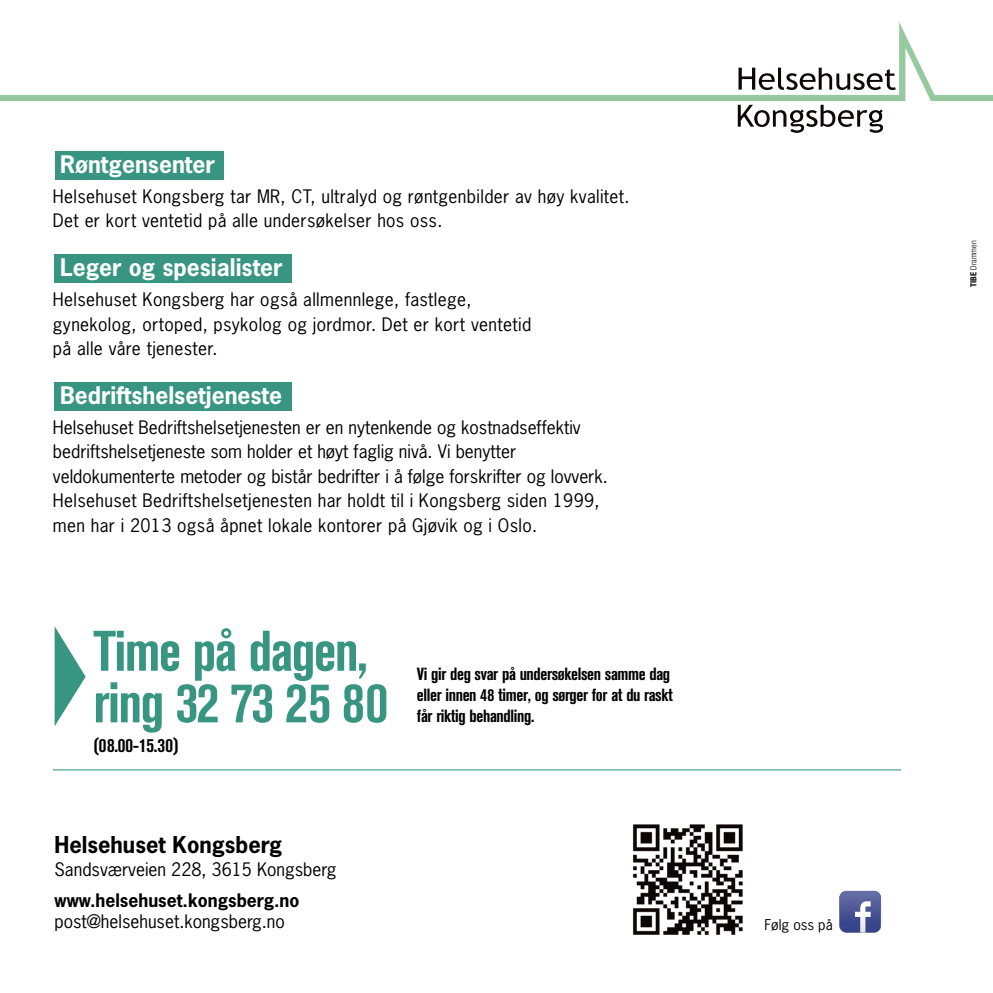
<style>
.page{position:relative;width:993px;height:993px;background:#fff}
.page>*{position:absolute;margin:0;border:0;box-sizing:border-box;transform-origin:0 0}
.t1{font:700 condensed 56.52px/51.6px "Akzidenz Grotesk BE";letter-spacing:-.025em;color:#379581}
.t2{font:700 22.75px "News Gothic";color:#fff}
.t3{font:700 21.88px "News Gothic";color:#000}
.t4{font:700 condensed 19.25px "Akzidenz Grotesk BE";letter-spacing:.01em;color:#000}
.t5{font:17.5px/24.5px "News Gothic";color:#000}
.t6{font:17.5px/24.5px "News Gothic";letter-spacing:.02em;color:#000}
.t7{font:700 condensed 17.5px/21px "Akzidenz Grotesk BE";letter-spacing:-.02em;color:#000}
.t8{font:700 17.5px "News Gothic";color:#000}
.t9{font:14px "News Gothic";color:#000}
.t10{font:300 condensed 8.4px "Helvetica Neue";color:#000}
.s1{font-weight:700}
</style>
<div class="page">
<svg style="left:737px;top:105px;width:145px;height:28px"></svg>
<svg style="left:0;top:22px;width:992px;height:79px"></svg>
<img style="left:632px;top:824px;width:111px;height:111px">
<hr style="left:53px;top:769px;width:847px;height:1px;background:#379581">
<svg style="left:55px;top:627px;width:31px;height:99px"></svg>
<div style="left:55px;top:151px;width:168px;height:29px;background:#379581"></div>
<div style="left:55px;top:254px;width:237px;height:29px;background:#379581"></div>
<div style="left:55px;top:381px;width:237px;height:29px;background:#379581"></div>
<svg style="left:839px;top:890px;width:41px;height:42px;background:#6a73a7"></svg>
<h2 class="t2" style="left:60px;top:149px;width:156px">røntgensenter</h2>
<p class="t6" style="left:53px;top:184px;width:578px">Helsehuset Kongsberg tar MR, CT, ultralyd og røntgenbilder av høy kvalitet.<br>Det er kort ventetid på alle undersøkelser hos oss.</p>
<h2 class="t2" style="left:60px;top:252px;width:224px">Leger og spesialister</h2>
<p class="t6" style="left:53px;top:287px;width:479px">Helsehuset Kongsberg har også allmennlege, fastlege, gynekolog, ortoped, psykolog og jordmor. Det er kort ventetid på alle våre tjenester.</p>
<h2 class="t2" style="left:60px;top:380px;width:223px">Bedriftshelsetjeneste</h2>
<p class="t5" style="left:53px;top:415px;width:556px">Helsehuset Bedriftshelsetjenesten er en nytenkende og kostnadseffektiv bedriftshelsetjeneste som holder et høyt faglig nivå. Vi benytter veldokumenterte metoder og bistår bedrifter i å følge forskrifter og lovverk.<br>Helsehuset Bedriftshelsetjenesten har holdt til i Kongsberg siden 1999, men har i 2013 også åpnet lokale kontorer på Gjøvik og i Oslo.</p>
<h1 class="t1" style="left:93px;top:625px;width:296px">Time på dagen, ring 32 73 25 80</h1>
<p class="t4" style="left:93px;top:734px;width:87px">(08.00-15.30)</p>
<p class="t7" style="left:417px;top:663px;width:257px">Vi gir deg svar på undersøkelsen samme dag eller innen 48 timer, og sørger for at du raskt får riktig behandling.</p>
<p class="t3" style="left:55px;top:829px;width:229px">Helsehuset kongsberg</p>
<p class="t5" style="left:55px;top:857px;width:283px">Sandsværveien 228, 3615 Kongsberg</p>
<p class="t8" style="left:55px;top:888px;width:246px">www.helsehuset.kongsberg.no</p>
<p class="t5" style="left:55px;top:909px;width:232px">post@helsehuset.kongsberg.no</p>
<p class="t9" style="left:764px;top:915px;width:70px">Følg oss på</p>
<p class="t10" style="left:968px;top:287px;width:48px;rotate:-90deg"><span class="s1">TIBE</span> Drammen</p>
</div>
